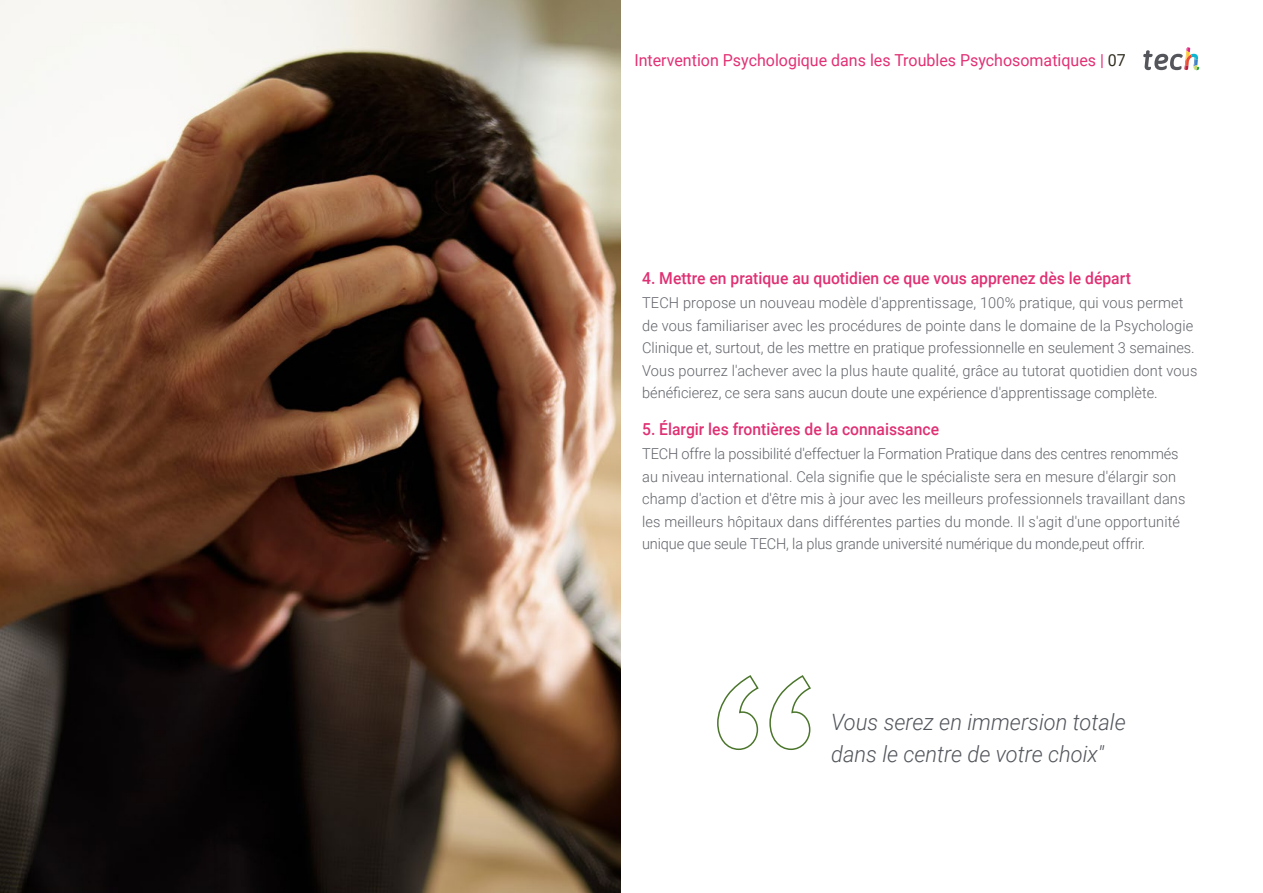
<style>
.page{position:relative;width:1263px;height:893px;background:#fff}
.page>*{position:absolute;margin:0;border:0;box-sizing:border-box;transform-origin:0 0}
.t1{font:italic 300 22.5px/31.5px "Roboto";color:#52555b}
.t2{font:500 16.5px "Roboto";color:#e03073;scale:.95 1}
.t3{font:16.5px "Roboto";color:#e23074}
.t4{font:300 15px/22.5px "Roboto";letter-spacing:.01em;color:#61646a}
.s1{color:#312e20}
</style>
<div class="page">
<img style="left:0;top:0;width:621px;height:893px">
<svg style="left:717px;top:675px;width:94px;height:75px"></svg>
<svg style="left:1143px;top:47px;width:56px;height:24px"></svg>
<p class="t3" style="left:634px;top:48px;width:493px">Intervention Psychologique dans les Troubles Psychosomatiques | <span class="s1">07</span></p>
<p class="t2" style="left:642px;top:266px;width:516px">4. Mettre en pratique au quotidien ce que vous apprenez dès le départ</p>
<p class="t4" style="left:642px;top:291px;width:557px">TECH propose un nouveau modèle d'apprentissage, 100% pratique, qui vous permet de vous familiariser avec les procédures de pointe dans le domaine de la Psychologie Clinique et, surtout, de les mettre en pratique professionnelle en seulement 3 semaines.<br>Vous pourrez l'achever avec la plus haute qualité, grâce au tutorat quotidien dont vous bénéficierez, ce sera sans aucun doute une expérience d'apprentissage complète.</p>
<p class="t2" style="left:642px;top:417px;width:314px">5. Élargir les frontières de la connaissance</p>
<p class="t4" style="left:642px;top:442px;width:545px">TECH offre la possibilité d'effectuer la Formation Pratique dans des centres renommés au niveau international. Cela signifie que le spécialiste sera en mesure d'élargir son champ d'action et d'être mis à jour avec les meilleurs professionnels travaillant dans les meilleurs hôpitaux dans différentes parties du monde. Il s'agit d'une opportunité unique que seule TECH, la plus grande université numérique du monde,peut offrir.</p>
<h1 class="t1" style="left:831px;top:706px;width:296px">Vous serez en immersion totale dans le centre de votre choix"</h1>
</div>
